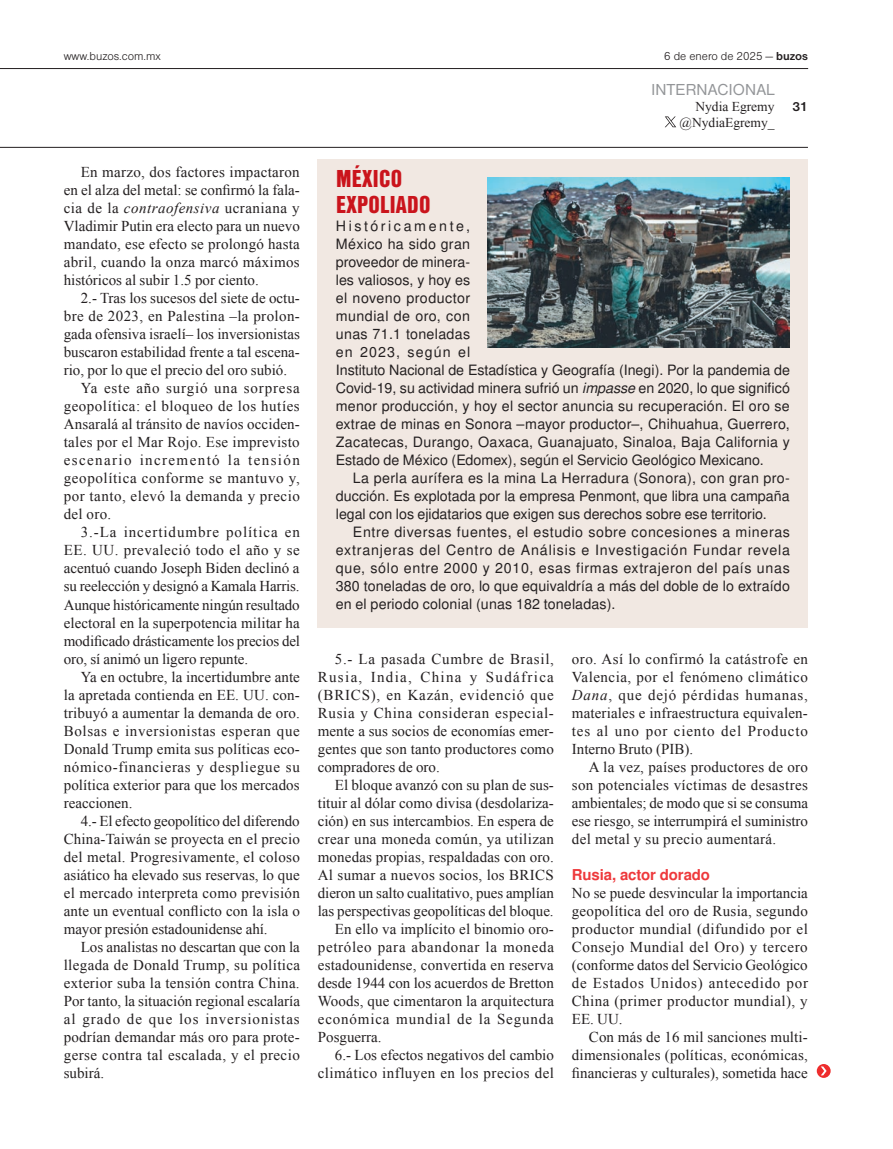
<style>
.page{position:relative;width:893px;height:1149px;background:#fff}
.page>*{position:absolute;margin:0;border:0;box-sizing:border-box;transform-origin:0 0}
.t1{font:25.5px/25.5px "Nimbus Sans DOT Blac Cond";letter-spacing:.01em;color:#ca141c}
.t2{font:16.5px "Nimbus Sans DOT";letter-spacing:.015em;color:#939598}
.t3{font:15px/18px "Times New Roman";letter-spacing:.01em;color:#231f20;text-align:justify}
.t4{font:15px "Times New Roman";letter-spacing:-.01em;color:#231f20}
.t5{font:15px "Times New Roman";letter-spacing:.03em;color:#231f20}
.t6{font:15px "Times New Roman";letter-spacing:.06em;color:#231f20}
.t7{font:15px "Times New Roman";letter-spacing:.035em;color:#231f20}
.t8{font:15px "Times New Roman";letter-spacing:.04em;color:#231f20}
.t9{font:15px "Times New Roman";letter-spacing:.045em;color:#231f20}
.t10{font:15px "Times New Roman";letter-spacing:.095em;color:#231f20}
.t11{font:15px "Times New Roman";letter-spacing:.055em;color:#231f20}
.t12{font:700 15px "Nimbus San L";letter-spacing:-.01em;color:#ee393c}
.t13{font:14.25px/18px "Nimbus San L";letter-spacing:.01em;color:#231f20;text-align:justify}
.t14{font:13.5px/16.2px "Times New Roman";color:#231f20;text-align:right}
.t15{font:700 13.5px "Nimbus Sans DOT";color:#231f20}
.t16{font:12px "Nimbus Sans DOT Ligh";color:#231f20}
.s1{font-family:"Nimbus Sans DOT";font-weight:700}
.s2{font-style:italic}
</style>
<div class="page">
<svg style="left:665px;top:116px;width:11px;height:11px"></svg>
<hr style="left:0;top:68px;width:808px;height:1px;background:#231f20">
<hr style="left:0;top:147px;width:808px;height:1px;background:#231f20">
<svg style="left:817px;top:1063px;width:14px;height:14px"></svg>
<svg style="left:821px;top:1066px;width:6px;height:9px"></svg>
<div style="left:318px;top:159px;width:490px;height:468px;background:#f1e8e2"></div>
<img style="left:487px;top:177px;width:303px;height:170px">
<p class="t16" style="left:64px;top:50px;width:99px">www.buzos.com.mx</p>
<p class="t16" style="left:664px;top:50px;width:145px">6 de enero de 2025 — <span class="s1">buzos</span></p>
<p class="t3" style="left:64px;top:163px;width:238px;text-indent:17px">En marzo, dos factores impactaron en el alza del metal: se confirmó la fala&shy;cia de la <span class="s2">contraofensiva</span> ucraniana y Vladimir Putin era electo para un nuevo mandato, ese efecto se prolongó hasta abril, cuando la onza marcó máximos históricos al subir 1.5 por ciento.</p>
<p class="t3" style="left:81px;top:289px;width:221px">2.- Tras los sucesos del siete de octu-</p>
<p class="t3" style="left:64px;top:307px;width:238px">bre de 2023, en Palestina –la prolon-</p>
<p class="t3" style="left:64px;top:325px;width:238px">gada ofensiva israelí– los inversionistas</p>
<p class="t3" style="left:64px;top:343px;width:238px">buscaron estabilidad frente a tal escena-</p>
<p class="t3" style="left:64px;top:361px;width:225px">rio, por lo que el precio del oro subió.</p>
<p class="t6" style="left:81px;top:380px;width:221px">Ya este año surgió una sorpresa</p>
<p class="t7" style="left:64px;top:398px;width:237px">geopolítica: el bloqueo de los hutíes</p>
<p class="t3" style="left:64px;top:415px;width:238px">Ansaralá al tránsito de navíos occiden-</p>
<p class="t3" style="left:64px;top:433px;width:237px">tales por el Mar Rojo. Ese imprevisto</p>
<p class="t10" style="left:64px;top:452px;width:238px">escenario incrementó la tensión</p>
<p class="t8" style="left:64px;top:470px;width:237px">geopolítica conforme se mantuvo y,</p>
<p class="t7" style="left:64px;top:488px;width:238px">por tanto, elevó la demanda y precio</p>
<p class="t3" style="left:64px;top:505px;width:49px">del oro.</p>
<p class="t6" style="left:81px;top:524px;width:221px">3.-La incertidumbre política en</p>
<p class="t5" style="left:64px;top:542px;width:237px">EE. UU. prevaleció todo el año y se</p>
<p class="t3" style="left:64px;top:559px;width:237px">acentuó cuando Joseph Biden declinó a</p>
<p class="t4" style="left:64px;top:578px;width:237px">su reelección y designó a Kamala Harris.</p>
<p class="t4" style="left:64px;top:596px;width:237px">Aunque históricamente ningún resultado</p>
<p class="t3" style="left:64px;top:613px;width:237px">electoral en la superpotencia militar ha</p>
<p class="t4" style="left:64px;top:632px;width:238px">modificado drásticamente los precios del</p>
<p class="t3" style="left:64px;top:649px;width:186px">oro, sí animó un ligero repunte.</p>
<p class="t3" style="left:81px;top:667px;width:221px">Ya en octubre, la incertidumbre ante</p>
<p class="t3" style="left:64px;top:685px;width:238px">la apretada contienda en EE. UU. con-</p>
<p class="t3" style="left:64px;top:703px;width:238px">tribuyó a aumentar la demanda de oro.</p>
<p class="t8" style="left:64px;top:722px;width:237px">Bolsas e inversionistas esperan que</p>
<p class="t3" style="left:64px;top:739px;width:238px">Donald Trump emita sus políticas eco-</p>
<p class="t9" style="left:64px;top:758px;width:238px">nómico-financieras y despliegue su</p>
<p class="t3" style="left:64px;top:775px;width:237px">política exterior para que los mercados</p>
<p class="t3" style="left:64px;top:793px;width:70px">reaccionen.</p>
<p class="t4" style="left:81px;top:812px;width:220px">4.- El efecto geopolítico del diferendo</p>
<p class="t3" style="left:64px;top:829px;width:238px">China-Taiwán se proyecta en el precio</p>
<p class="t3" style="left:64px;top:847px;width:238px">del metal. Progresivamente, el coloso</p>
<p class="t3" style="left:64px;top:865px;width:237px">asiático ha elevado sus reservas, lo que</p>
<p class="t3" style="left:64px;top:883px;width:238px">el mercado interpreta como previsión</p>
<p class="t3" style="left:64px;top:901px;width:238px">ante un eventual conflicto con la isla o</p>
<p class="t3" style="left:64px;top:919px;width:205px">mayor presión estadounidense ahí.</p>
<p class="t3" style="left:81px;top:937px;width:221px">Los analistas no descartan que con la</p>
<p class="t3" style="left:64px;top:955px;width:238px">llegada de Donald Trump, su política</p>
<p class="t3" style="left:64px;top:973px;width:237px">exterior suba la tensión contra China.</p>
<p class="t3" style="left:64px;top:991px;width:238px">Por tanto, la situación regional escalaría</p>
<p class="t6" style="left:64px;top:1010px;width:237px">al grado de que los inversionistas</p>
<p class="t3" style="left:64px;top:1027px;width:238px">podrían demandar más oro para prote-</p>
<p class="t5" style="left:64px;top:1046px;width:238px">gerse contra tal escalada, y el precio</p>
<p class="t3" style="left:64px;top:1063px;width:42px">subirá.</p>
<p class="t2" style="left:651px;top:80px;width:124px">INTERNACIONAL</p>
<p class="t14" style="left:680px;top:98px;width:96px">Nydia Egremy @NydiaEgremy_</p>
<p class="t15" style="left:792px;top:99px;width:17px">31</p>
<h1 class="t1" style="left:336px;top:166px;width:96px">MÉXICO<br>EXPOLIADO</h1>
<p class="t13" style="left:336px;top:219px;width:456px;text-align:left">Históricamente,<br>México ha sido gran<br>proveedor de minera-<br>les valiosos, y hoy es<br>el noveno productor<br>mundial de oro, con<br>unas 71.1 toneladas<br>en 2023, según el<br>Instituto Nacional de Estadística y Geografía (Inegi). Por la pandemia de Covid-19, su actividad minera sufrió un <span class="s2">impasse</span> en 2020, lo que significó menor producción, y hoy el sector anuncia su recuperación. El oro se extrae de minas en Sonora –mayor productor–, Chihuahua, Guerrero, Zacatecas, Durango, Oaxaca, Guanajuato, Sinaloa, Baja California y Estado de México (Edomex), según el Servicio Geológico Mexicano.</p>
<p class="t13" style="left:336px;top:471px;width:456px;text-indent:17px">La perla aurífera es la mina La Herradura (Sonora), con gran pro&shy;ducción. Es explotada por la empresa Penmont, que libra una campaña legal con los ejidatarios que exigen sus derechos sobre ese territorio.</p>
<p class="t13" style="left:336px;top:525px;width:456px;text-indent:17px">Entre diversas fuentes, el estudio sobre concesiones a mineras extranjeras del Centro de Análisis e Investigación Fundar revela que, sólo entre 2000 y 2010, esas firmas extrajeron del país unas 380 toneladas de oro, lo que equivaldría a más del doble de lo extraído en el periodo colonial (unas 182 toneladas).</p>
<p class="t3" style="left:318px;top:649px;width:238px;text-indent:17px">5.- La pasada Cumbre de Brasil, Rusia, India, China y Sudáfrica (BRICS), en Kazán, evidenció que Rusia y China consideran especial&shy;mente a sus socios de economías emer&shy;gentes que son tanto productores como compradores de oro.</p>
<p class="t3" style="left:335px;top:775px;width:220px">El bloque avanzó con su plan de sus-</p>
<p class="t3" style="left:318px;top:793px;width:238px">tituir al dólar como divisa (desdolariza-</p>
<p class="t3" style="left:318px;top:811px;width:238px">ción) en sus intercambios. En espera de</p>
<p class="t3" style="left:318px;top:829px;width:238px">crear una moneda común, ya utilizan</p>
<p class="t3" style="left:318px;top:847px;width:238px">monedas propias, respaldadas con oro.</p>
<p class="t3" style="left:318px;top:865px;width:237px">Al sumar a nuevos socios, los BRICS</p>
<p class="t3" style="left:318px;top:883px;width:238px">dieron un salto cualitativo, pues amplían</p>
<p class="t3" style="left:318px;top:901px;width:237px">las perspectivas geopolíticas del bloque.</p>
<p class="t3" style="left:335px;top:919px;width:221px">En ello va implícito el binomio oro-</p>
<p class="t9" style="left:318px;top:938px;width:238px">petróleo para abandonar la moneda</p>
<p class="t3" style="left:318px;top:955px;width:238px">estadounidense, convertida en reserva</p>
<p class="t3" style="left:318px;top:973px;width:238px">desde 1944 con los acuerdos de Bretton</p>
<p class="t3" style="left:318px;top:991px;width:238px">Woods, que cimentaron la arquitectura</p>
<p class="t11" style="left:318px;top:1010px;width:238px">económica mundial de la Segunda</p>
<p class="t3" style="left:318px;top:1027px;width:65px">Posguerra.</p>
<p class="t3" style="left:335px;top:1045px;width:221px">6.- Los efectos negativos del cambio</p>
<p class="t5" style="left:318px;top:1064px;width:238px">climático influyen en los precios del</p>
<p class="t3" style="left:572px;top:649px;width:238px">oro. Así lo confirmó la catástrofe en Valencia, por el fenómeno climático <span class="s2">Dana</span>, que dejó pérdidas humanas, materiales e infraestructura equivalen&shy;tes al uno por ciento del Producto Interno Bruto (PIB).</p>
<p class="t3" style="left:572px;top:757px;width:238px;text-indent:17px">A la vez, países productores de oro son potenciales víctimas de desastres ambientales; de modo que si se consuma ese riesgo, se interrumpirá el suministro del metal y su precio aumentará.</p>
<p class="t12" style="left:572px;top:868px;width:140px">Rusia, actor dorado</p>
<p class="t3" style="left:572px;top:883px;width:238px">No se puede desvincular la importancia geopolítica del oro de Rusia, segundo productor mundial (difundido por el Consejo Mundial del Oro) y tercero (conforme datos del Servicio Geológico de Estados Unidos) antecedido por China (primer productor mundial), y EE. UU.</p>
<p class="t3" style="left:572px;top:1027px;width:238px;text-indent:17px">Con más de 16 mil sanciones multi&shy;dimensionales (políticas, económicas, financieras y culturales), sometida hace</p>
</div>
